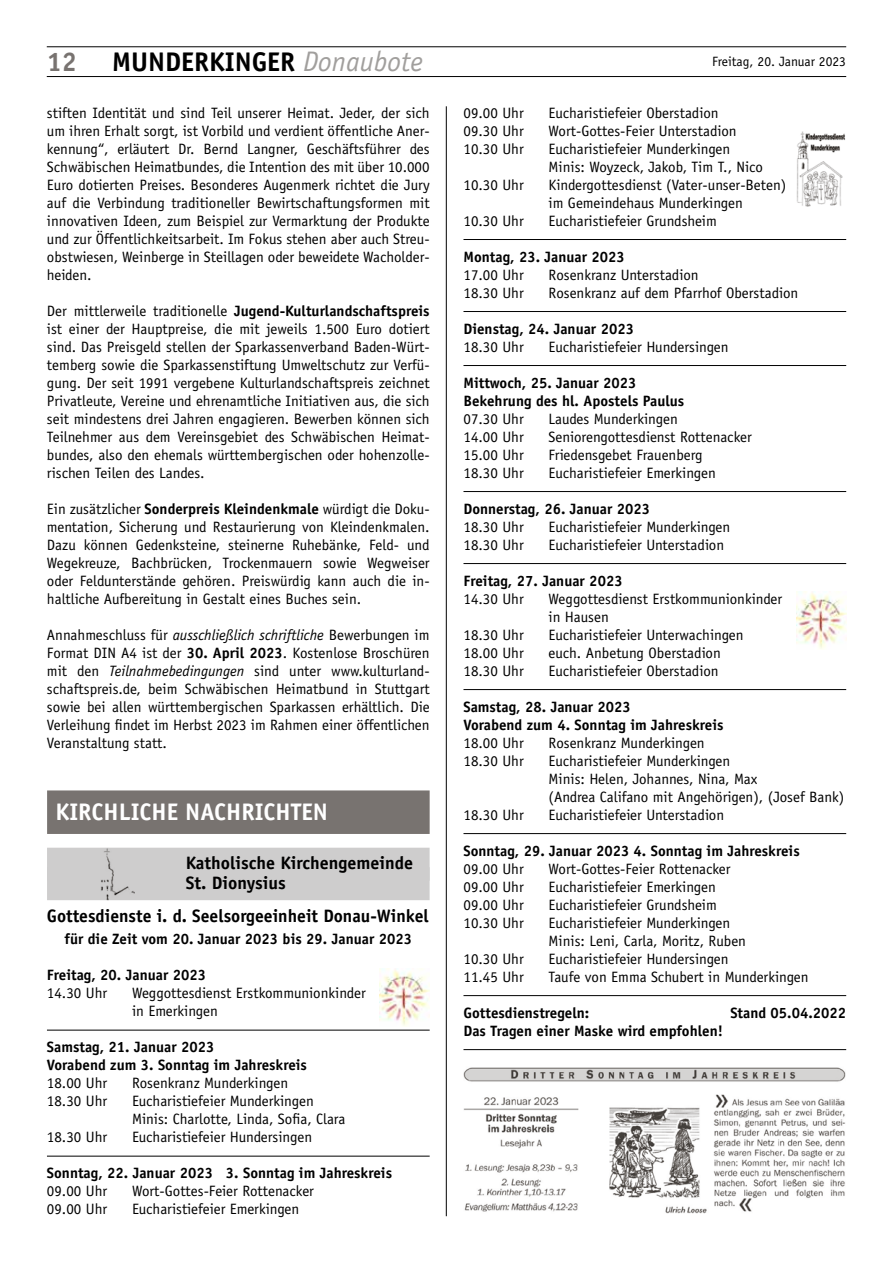
<style>
.page{position:relative;width:893px;height:1263px;background:#fff}
.page>*{position:absolute;margin:0;border:0;box-sizing:border-box;transform-origin:0 0}
.t1{font:700 27px "Officina Sans";color:#000}
.t2{font:700 27px "Officina Sans";color:#787370}
.t3{font:700 24px "Officina Sans";color:#fff}
.t4{font:700 18px/19.5px "Officina Sans";color:#000}
.t5{font:15px/18px "Officina Sans";color:#000}
.t6{font:700 15px/18px "Officina Sans";color:#000}
.t7{font:13.5px "Officina Sans";color:#000}
.s1{font-weight:400;font-style:italic;font-size:28.35px;color:#a19f9d}
.s2{font-weight:700}
.s3{font-style:italic}
</style>
<div class="page">
<hr style="left:47px;top:76px;width:799px;height:1px;background:#000">
<hr style="left:47px;top:47px;width:799px;height:1px;background:#000">
<hr style="left:446px;top:106px;width:1px;height:1110px;background:#000">
<hr style="left:47px;top:1030px;width:383px;height:1px;background:#000">
<hr style="left:47px;top:1156px;width:383px;height:1px;background:#000">
<div style="left:47px;top:790px;width:383px;height:44px;background:#787370"></div>
<div style="left:47px;top:848px;width:383px;height:33px;background:#cecdcd"></div>
<div style="left:47px;top:867px;width:383px;height:33px;background:#cecdcd"></div>
<img style="left:101px;top:848px;width:34px;height:52px">
<img style="left:380px;top:968px;width:50px;height:58px">
<hr style="left:463px;top:239px;width:383px;height:1px;background:#000">
<hr style="left:463px;top:311px;width:383px;height:1px;background:#000">
<hr style="left:463px;top:365px;width:383px;height:1px;background:#000">
<hr style="left:463px;top:491px;width:383px;height:1px;background:#000">
<hr style="left:463px;top:563px;width:383px;height:1px;background:#000">
<hr style="left:463px;top:689px;width:383px;height:1px;background:#000">
<hr style="left:463px;top:833px;width:383px;height:1px;background:#000">
<hr style="left:463px;top:995px;width:383px;height:1px;background:#000">
<hr style="left:463px;top:1049px;width:383px;height:1px;background:#000">
<img style="left:796px;top:131px;width:49px;height:76px">
<img style="left:796px;top:591px;width:50px;height:58px">
<img style="left:463px;top:1067px;width:383px;height:147px">
<h1 class="t2" style="left:47px;top:45px;width:32px">12</h1>
<h1 class="t1" style="left:112px;top:45px;width:312px">MUNDERKINGER <span class="s1">Donaubote</span></h1>
<p class="t7" style="left:712px;top:53px;width:135px">Freitag, 20. Januar 2023</p>
<p class="t5" style="left:47px;top:104px;width:384px;text-align:justify">stiften Identität und sind Teil unserer Heimat. Jeder, der sich um ihren Erhalt sorgt, ist Vorbild und verdient öffentliche Aner&shy;kennung“, erläutert Dr. Bernd Langner, Geschäftsführer des Schwäbischen Heimatbundes, die Intention des mit über 10.000<br>Euro dotierten Preises. Besonderes Augenmerk richtet die Jury auf die Verbindung traditioneller Bewirtschaftungsformen mit innovativen Ideen, zum Beispiel zur Vermarktung der Produkte und zur Öffentlichkeitsarbeit. Im Fokus stehen aber auch Streu&shy;obstwiesen, Weinberge in Steillagen oder beweidete Wacholder&shy;heiden.</p>
<p class="t5" style="left:47px;top:302px;width:384px;text-align:justify">Der mittlerweile traditionelle <span class="s2">Jugend-Kulturlandschaftspreis </span>ist einer der Hauptpreise, die mit jeweils 1.500 Euro dotiert sind. Das Preisgeld stellen der Sparkassenverband Baden-Würt&shy;temberg sowie die Sparkassenstiftung Umweltschutz zur Verfü&shy;gung. Der seit 1991 vergebene Kulturlandschaftspreis zeichnet Privatleute, Vereine und ehrenamtliche Initiativen aus, die sich seit mindestens drei Jahren engagieren. Bewerben können sich Teilnehmer aus dem Vereinsgebiet des Schwäbischen Heimat&shy;bundes, also den ehemals württembergischen oder hohenzolle&shy;rischen Teilen des Landes.</p>
<p class="t5" style="left:47px;top:500px;width:384px;text-align:justify">Ein zusätzlicher <span class="s2">Sonderpreis Kleindenkmale</span> würdigt die Doku&shy;mentation, Sicherung und Restaurierung von Kleindenkmalen.<br>Dazu können Gedenksteine, steinerne Ruhebänke, Feld- und Wegekreuze, Bachbrücken, Trockenmauern sowie Wegweiser oder Feldunterstände gehören. Preiswürdig kann auch die in&shy;haltliche Aufbereitung in Gestalt eines Buches sein.</p>
<p class="t5" style="left:47px;top:626px;width:384px;text-align:justify">Annahmeschluss für <span class="s3">ausschließlich schriftliche</span> Bewerbungen im Format DIN A4 ist der <span class="s2">30. April 2023</span>. Kostenlose Broschüren mit den <span class="s3">Teilnahmebedingungen</span> sind unter www.kulturland&shy;schaftspreis.de, beim Schwäbischen Heimatbund in Stuttgart sowie bei allen württembergischen Sparkassen erhältlich. Die Verleihung findet im Herbst 2023 im Rahmen einer öffentlichen Veranstaltung statt.</p>
<p class="t5" style="left:463px;top:104px;width:62px">09.00 Uhr</p>
<p class="t5" style="left:548px;top:104px;width:172px">Eucharistiefeier Oberstadion</p>
<p class="t5" style="left:463px;top:122px;width:62px">09.30 Uhr</p>
<p class="t5" style="left:548px;top:122px;width:190px">Wort-Gottes-Feier Unterstadion</p>
<p class="t5" style="left:463px;top:140px;width:62px">10.30 Uhr</p>
<p class="t5" style="left:548px;top:140px;width:216px">Eucharistiefeier Munderkingen<br>Minis: Woyzeck, Jakob, Tim T., Nico</p>
<p class="t5" style="left:463px;top:176px;width:62px">10.30 Uhr</p>
<p class="t5" style="left:548px;top:176px;width:239px">Kindergottesdienst (Vater-unser-Beten) im Gemeindehaus Munderkingen</p>
<p class="t5" style="left:463px;top:212px;width:62px">10.30 Uhr</p>
<p class="t5" style="left:548px;top:212px;width:170px">Eucharistiefeier Grundsheim</p>
<p class="t6" style="left:463px;top:247px;width:163px">Montag, 23. Januar 2023</p>
<p class="t5" style="left:463px;top:266px;width:62px">17.00 Uhr</p>
<p class="t5" style="left:548px;top:266px;width:152px">Rosenkranz Unterstadion</p>
<p class="t5" style="left:463px;top:284px;width:62px">18.30 Uhr</p>
<p class="t5" style="left:548px;top:284px;width:251px">Rosenkranz auf dem Pfarrhof Oberstadion</p>
<p class="t6" style="left:463px;top:319px;width:172px">Dienstag, 24. Januar 2023</p>
<p class="t5" style="left:463px;top:338px;width:62px">18.30 Uhr</p>
<p class="t5" style="left:548px;top:338px;width:182px">Eucharistiefeier Hundersingen</p>
<p class="t6" style="left:463px;top:373px;width:222px">Mittwoch, 25. Januar 2023<br>Bekehrung des hl. Apostels Paulus</p>
<p class="t5" style="left:463px;top:410px;width:62px">07.30 Uhr</p>
<p class="t5" style="left:548px;top:410px;width:131px">Laudes Munderkingen</p>
<p class="t5" style="left:463px;top:428px;width:62px">14.00 Uhr</p>
<p class="t5" style="left:548px;top:428px;width:205px">Seniorengottesdienst Rottenacker</p>
<p class="t5" style="left:463px;top:446px;width:62px">15.00 Uhr</p>
<p class="t5" style="left:548px;top:446px;width:156px">Friedensgebet Frauenberg</p>
<p class="t5" style="left:463px;top:464px;width:62px">18.30 Uhr</p>
<p class="t5" style="left:548px;top:464px;width:169px">Eucharistiefeier Emerkingen</p>
<p class="t6" style="left:463px;top:499px;width:188px">Donnerstag, 26. Januar 2023</p>
<p class="t5" style="left:463px;top:518px;width:62px">18.30 Uhr</p>
<p class="t5" style="left:548px;top:518px;width:183px">Eucharistiefeier Munderkingen</p>
<p class="t5" style="left:463px;top:536px;width:62px">18.30 Uhr</p>
<p class="t5" style="left:548px;top:536px;width:177px">Eucharistiefeier Unterstadion</p>
<p class="t6" style="left:463px;top:571px;width:161px">Freitag, 27. Januar 2023</p>
<p class="t5" style="left:463px;top:590px;width:62px">14.30 Uhr</p>
<p class="t5" style="left:548px;top:590px;width:235px">Weggottesdienst Erstkommunionkinder in Hausen</p>
<p class="t5" style="left:463px;top:626px;width:62px">18.30 Uhr</p>
<p class="t5" style="left:548px;top:626px;width:197px">Eucharistiefeier Unterwachingen</p>
<p class="t5" style="left:463px;top:644px;width:62px">18.00 Uhr</p>
<p class="t5" style="left:548px;top:644px;width:174px">euch. Anbetung Oberstadion</p>
<p class="t5" style="left:463px;top:662px;width:62px">18.30 Uhr</p>
<p class="t5" style="left:548px;top:662px;width:172px">Eucharistiefeier Oberstadion</p>
<p class="t6" style="left:463px;top:697px;width:262px">Samstag, 28. Januar 2023<br>Vorabend zum 4. Sonntag im Jahreskreis</p>
<p class="t5" style="left:463px;top:734px;width:62px">18.00 Uhr</p>
<p class="t5" style="left:548px;top:734px;width:158px">Rosenkranz Munderkingen</p>
<p class="t5" style="left:463px;top:752px;width:62px">18.30 Uhr</p>
<p class="t5" style="left:548px;top:752px;width:297px">Eucharistiefeier Munderkingen<br>Minis: Helen, Johannes, Nina, Max<br>(Andrea Califano mit Angehörigen), (Josef Bank)</p>
<p class="t5" style="left:463px;top:806px;width:62px">18.30 Uhr</p>
<p class="t5" style="left:548px;top:806px;width:177px">Eucharistiefeier Unterstadion</p>
<p class="t6" style="left:463px;top:841px;width:338px">Sonntag, 29. Januar 2023 4. Sonntag im Jahreskreis</p>
<p class="t5" style="left:463px;top:860px;width:62px">09.00 Uhr</p>
<p class="t5" style="left:548px;top:860px;width:184px">Wort-Gottes-Feier Rottenacker</p>
<p class="t5" style="left:463px;top:878px;width:62px">09.00 Uhr</p>
<p class="t5" style="left:548px;top:878px;width:169px">Eucharistiefeier Emerkingen</p>
<p class="t5" style="left:463px;top:896px;width:62px">09.00 Uhr</p>
<p class="t5" style="left:548px;top:896px;width:170px">Eucharistiefeier Grundsheim</p>
<p class="t5" style="left:463px;top:914px;width:62px">10.30 Uhr</p>
<p class="t5" style="left:548px;top:914px;width:199px">Eucharistiefeier Munderkingen<br>Minis: Leni, Carla, Moritz, Ruben</p>
<p class="t5" style="left:463px;top:950px;width:62px">10.30 Uhr</p>
<p class="t5" style="left:548px;top:950px;width:182px">Eucharistiefeier Hundersingen</p>
<p class="t5" style="left:463px;top:968px;width:62px">11.45 Uhr</p>
<p class="t5" style="left:548px;top:968px;width:262px">Taufe von Emma Schubert in Munderkingen</p>
<p class="t6" style="left:463px;top:1003px;width:127px">Gottesdienstregeln:</p>
<p class="t6" style="left:730px;top:1003px;width:117px">Stand 05.04.2022</p>
<p class="t6" style="left:463px;top:1021px;width:261px">Das Tragen einer Maske wird empfohlen!</p>
<h2 class="t3" style="left:56px;top:796px;width:274px">Kirchliche nachrichten</h2>
<p class="t4" style="left:186px;top:853px;width:229px">Katholische Kirchengemeinde<br>St. Dionysius</p>
<p class="t4" style="left:47px;top:906px;width:383px">Gottesdienste i. d. Seelsorgeeinheit Donau-Winkel</p>
<p class="t6" style="left:65px;top:930px;width:349px">für die Zeit vom 20. Januar 2023 bis 29. Januar 2023</p>
<p class="t6" style="left:47px;top:966px;width:161px">Freitag, 20. Januar 2023</p>
<p class="t5" style="left:47px;top:984px;width:62px">14.30 Uhr</p>
<p class="t5" style="left:132px;top:984px;width:235px">Weggottesdienst Erstkommunionkinder in Emerkingen</p>
<p class="t6" style="left:47px;top:1038px;width:262px">Samstag, 21. Januar 2023<br>Vorabend zum 3. Sonntag im Jahreskreis</p>
<p class="t5" style="left:47px;top:1074px;width:62px">18.00 Uhr</p>
<p class="t5" style="left:132px;top:1074px;width:158px">Rosenkranz Munderkingen</p>
<p class="t5" style="left:47px;top:1092px;width:62px">18.30 Uhr</p>
<p class="t5" style="left:132px;top:1092px;width:215px">Eucharistiefeier Munderkingen<br>Minis: Charlotte, Linda, Sofia, Clara</p>
<p class="t5" style="left:47px;top:1128px;width:62px">18.30 Uhr</p>
<p class="t5" style="left:132px;top:1128px;width:182px">Eucharistiefeier Hundersingen</p>
<p class="t6" style="left:47px;top:1164px;width:347px">Sonntag, 22. Januar 2023 3. Sonntag im Jahreskreis</p>
<p class="t5" style="left:47px;top:1182px;width:62px">09.00 Uhr</p>
<p class="t5" style="left:132px;top:1182px;width:184px">Wort-Gottes-Feier Rottenacker</p>
<p class="t5" style="left:47px;top:1200px;width:62px">09.00 Uhr</p>
<p class="t5" style="left:132px;top:1200px;width:169px">Eucharistiefeier Emerkingen</p>
</div>
